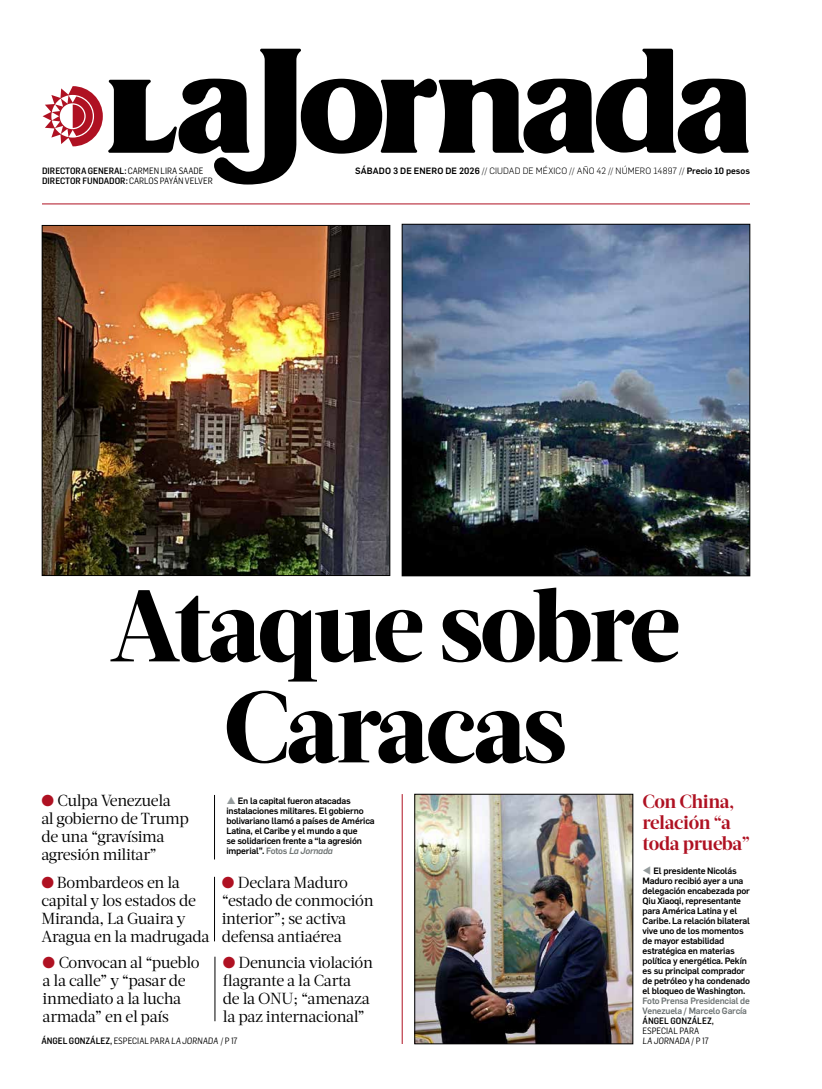
<style>
.page{position:relative;width:822px;height:1089px;background:#fff}
.page>*{position:absolute;margin:0;border:0;box-sizing:border-box;transform-origin:0 0}
.t1{font:800 101px/101px "Acta Headline";letter-spacing:-.03em;color:#000;text-align:center}
.t2{font:700 19px/21px "Acta Headline";letter-spacing:-.02em;color:#af1122}
.t3{font:16px/18px "Acta Deck";letter-spacing:-.02em;color:#000}
.t4{font:500 9px/10px "Flama";letter-spacing:-.02em;color:#000}
.t5{font:500 9px "Flama Semicond";color:#000}
.t6{font:300 9px "Flama";letter-spacing:.01em;color:#000}
.t7{font:9px/10px "Flama Semicond";color:#000}
.t8{font:500 9px/10px "Flama";letter-spacing:-.02em;color:#6d7373}
.s1{font-weight:400}
.s2{font-weight:500}
.s3{color:#af1122}
.s4{color:#6d7373}
.s5{font-style:italic;color:#6d7373}
.s6{color:#959c9d}
</style>
<div class="page">
<svg style="left:43px;top:49px;width:706px;height:136px"></svg>
<hr style="left:42px;top:203px;width:708px;height:1px;background:#af1122">
<img style="left:404px;top:226px;width:344px;height:348px">
<div style="left:402px;top:224px;width:348px;height:352px;border:1px solid #000"></div>
<img style="left:417px;top:796px;width:214px;height:246px">
<div style="left:415px;top:794px;width:218px;height:250px;border:1px solid #000"></div>
<hr style="left:402px;top:794px;width:1px;height:250px;background:#af1122">
<hr style="left:214px;top:795px;width:1px;height:64px;background:#000">
<hr style="left:214px;top:877px;width:1px;height:64px;background:#000">
<img style="left:44px;top:227px;width:344px;height:347px">
<div style="left:42px;top:225px;width:348px;height:351px;border:1px solid #000"></div>
<hr style="left:215px;top:957px;width:1px;height:64px;background:#000">
<p class="t5" style="left:42px;top:165px;width:163px">DIRECTORA GENERAL: <span class="s1">CARMEN LIRA SAADE</span></p>
<p class="t6" style="left:355px;top:164px;width:396px"><span class="s2">Sábado 3 de enero de 2026</span> // CIUDAD DE MÉXICO // AÑO 42 // NÚM ERO 14897 // <span class="s2">Precio 10 pesos</span></p>
<p class="t5" style="left:42px;top:175px;width:172px">DIRECTOR FUNDADOR: <span class="s1">CARLOS PAYÁN VELVER</span></p>
<h1 class="t1" style="left:110px;top:577px;width:572px">Ataque sobre<br>Caracas</h1>
<h3 class="t3" style="left:41px;top:792px;width:149px"><span class="s3">●</span> Culpa Venezuela<br>al gobierno de Trump de una “gravísima agresión militar”</h3>
<p class="t4" style="left:226px;top:795px;width:150px;text-indent:11px">En la capital fueron atacadas instalaciones militares. El gobierno bolivariano llamó a países de América Latina, el Caribe y el mundo a que<br>se solidaricen frente a “la agresión imperial”. <span class="s4">Fotos</span> <span class="s5">La Jornada</span></p>
<h3 class="t3" style="left:41px;top:874px;width:170px"><span class="s3">●</span> Bombardeos en la capital y los estados de<br>Miranda, La Guaira y<br>Aragua en la madrugada</h3>
<h3 class="t3" style="left:222px;top:874px;width:153px"><span class="s3">●</span> Declara Maduro “estado de conmoción interior”; se activa defensa antiaérea</h3>
<h3 class="t3" style="left:43px;top:954px;width:159px"><span class="s3">●</span> Convocan al “pueblo a la calle” y “pasar de inmediato a la lucha armada” en el país</h3>
<h3 class="t3" style="left:223px;top:954px;width:152px"><span class="s3">●</span> Denuncia violación flagrante a la Carta<br>de la ONU; “amenaza la paz internacional”</h3>
<p class="t7" style="left:41px;top:1035px;width:198px"><span class="s2">ÁNGEL GONZÁLEZ,</span> ESP ECIAL PARA LA JORNADA / P 17</p>
<h2 class="t2" style="left:643px;top:791px;width:109px">Con China, relación “a toda prueba”</h2>
<p class="t4" style="left:643px;top:865px;width:109px"><span class="s6">▼</span> El presidente Nicolás<br>Maduro recibió ayer a una delegación encabezada por<br>Qiu Xiaoqi, representante para América Latina y el<br>Caribe. La relación bilateral vive uno de los momentos de mayor estabilidad estratégica en materias política y energética. Pekín es su principal comprador de petróleo y ha condenado el bloqueo de Washington.</p>
<p class="t8" style="left:643px;top:995px;width:109px">Foto Prensa Presidencial de<br>Venezuela / Marcelo García</p>
<p class="t5" style="left:643px;top:1015px;width:73px">ÁNGEL GONZÁLEZ,</p>
<p class="t7" style="left:643px;top:1025px;width:68px">ESPECIAL PARA<br>LA JORNADA / P 17</p>
</div>
